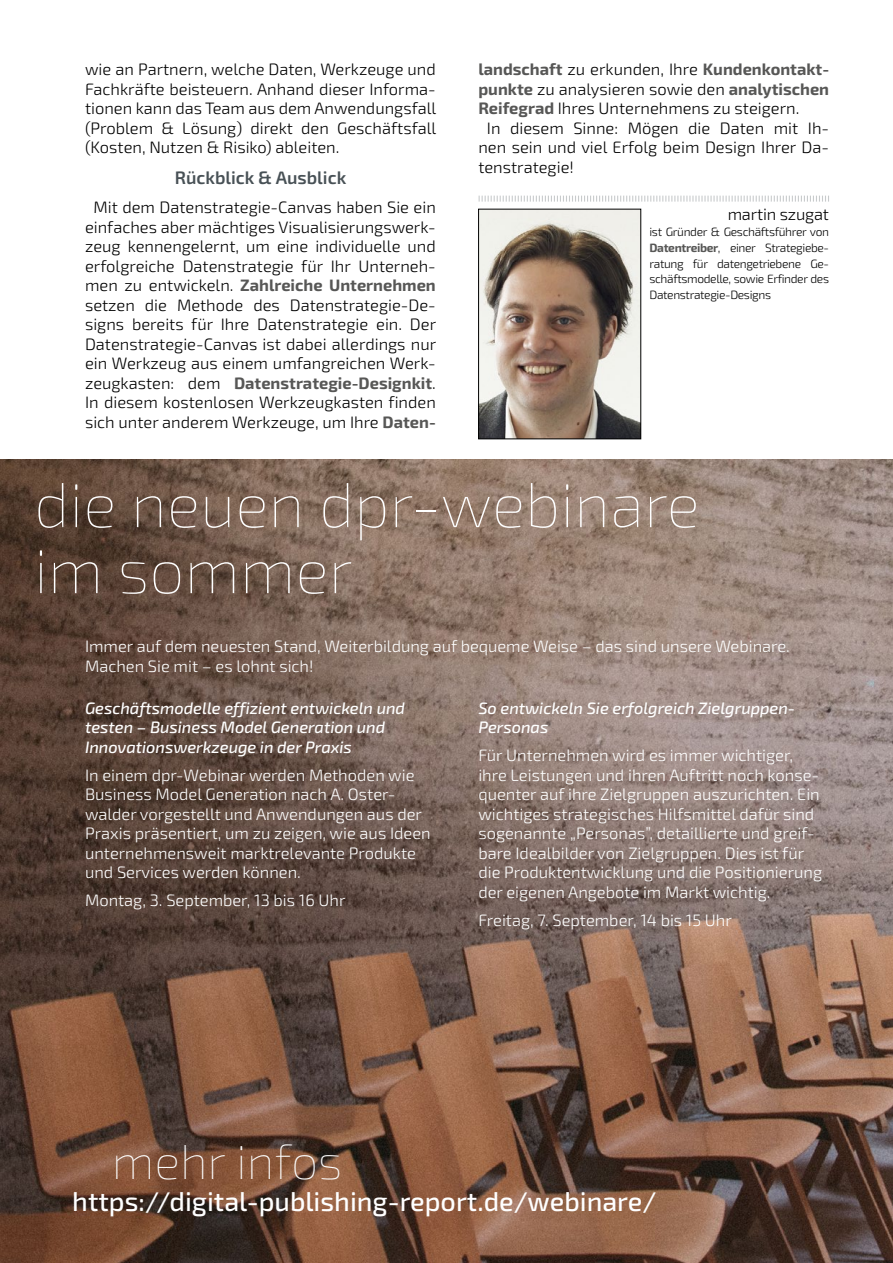
<style>
.page{position:relative;width:893px;height:1263px;background:#fff}
.page>*{position:absolute;margin:0;border:0;box-sizing:border-box;transform-origin:0 0}
.t1{font:100 63px/66px "Exo 2";color:#fff}
.t2{font:100 48.45px "Exo 2";color:#fff}
.t3{font:500 27px "Exo 2";color:#fff}
.t4{font:600 18px "Exo 2";color:#485156}
.t5{font:300 16.5px/19.5px "Exo 2";color:#000;text-align:justify}
.t6{font:300 16.5px/19.5px "Exo 2";color:#fff}
.t7{font:italic 500 16.5px/19.5px "Exo 2";letter-spacing:-.005em;color:#fff}
.t8{font:700 16.5px "Exo 2";color:#575756}
.t9{font:300 12px/15.8px "Exo 2";letter-spacing:-.03em;color:#000;text-align:justify}
.s1{font-weight:300;color:#000}
.s2{font-weight:700;color:#575756}
.s3{font-family:"Myriad Pro";font-weight:400;font-size:55.5px}
</style>
<div class="page">
<svg style="left:479px;top:196px;width:350px;height:6px"></svg>
<img style="left:480px;top:211px;width:159px;height:226px">
<div style="left:478px;top:209px;width:163px;height:230px;border:1px solid #000"></div>
<img style="left:0;top:459px;width:893px;height:804px">
<p class="t8" style="left:478px;top:60px;width:352px">landschaft <span class="s1">zu erkunden, Ihre</span> Kundenkontakt-</p>
<p class="t5" style="left:478px;top:80px;width:352px"><span class="s2">punkte</span> zu analysieren sowie den <span class="s2">analytischen</span></p>
<p class="t5" style="left:478px;top:99px;width:322px"><span class="s2">Reifegrad</span> Ihres Unternehmens zu steigern.</p>
<p class="t5" style="left:487px;top:119px;width:344px">In diesem Sinne: Mögen die Daten mit Ih-</p>
<p class="t5" style="left:478px;top:138px;width:352px">nen sein und viel Erfolg beim Design Ihrer Da-</p>
<p class="t5" style="left:478px;top:158px;width:97px">tenstrategie!</p>
<p class="t5" style="left:85px;top:60px;width:353px">wie an Partnern, welche Daten, Werkzeuge und Fachkräfte beisteuern. Anhand dieser Informa&shy;tionen kann das Team aus dem Anwendungsfall (Problem &amp; Lösung) direkt den Geschäftsfall (Kosten, Nutzen &amp; Risiko) ableiten.</p>
<p class="t4" style="left:175px;top:167px;width:173px">Rückblick &amp; Ausblick</p>
<p class="t5" style="left:85px;top:198px;width:353px;text-align:center">Mit dem Datenstrategie-Canvas haben Sie ein einfaches aber mächtiges Visualisierungswerk&shy;zeug kennengelernt, um eine individuelle und erfolgreiche Datenstrategie für Ihr Unterneh&shy;men zu entwickeln. <span class="s2">Zahlreiche Unternehmen </span>setzen die Methode des Datenstrategie-De&shy;signs bereits für Ihre Datenstrategie ein. Der Datenstrategie-Canvas ist dabei allerdings nur ein Werkzeug aus einem umfangreichen Werk&shy;zeugkasten: dem <span class="s2">Datenstrategie-Designkit</span>.<br>In diesem kostenlosen Werkzeugkasten finden sich unter anderem Werkzeuge, um Ihre <span class="s2">Daten-</span></p>
<p class="t5" style="left:728px;top:205px;width:103px">martin szugat</p>
<p class="t9" style="left:649px;top:224px;width:181px">ist Gründer &amp; Geschäftsführer von <span class="s2">Datentreiber</span>, einer Strategiebe&shy;ratung für datengetriebene Ge&shy;schäftsmodelle, sowie Erfinder des Datenstrategie-Designs</p>
<h1 class="t1" style="left:34px;top:473px;width:667px">die neuen dpr-webinare im sommer</h1>
<p class="t6" style="left:85px;top:637px;width:706px">Immer auf dem neuesten Stand, Weiterbildung auf bequeme Weise – das sind unsere Webinare.<br>Machen Sie mit – es lohnt sich!</p>
<p class="t7" style="left:85px;top:699px;width:321px">Geschäftsmodelle effizient entwickeln und testen – Business Model Generation und<br>Innovationswerkzeuge in der Praxis</p>
<p class="t6" style="left:85px;top:766px;width:347px">In einem dpr-Webinar werden Methoden wie Business Model Generation nach A. Oster&shy;walder vorgestellt und Anwendungen aus der Praxis präsentiert, um zu zeigen, wie aus Ideen unternehmensweit marktrelevante Produkte und Services werden können.</p>
<p class="t6" style="left:85px;top:891px;width:262px">Montag, 3. September, 13 bis 16 Uhr</p>
<p class="t7" style="left:478px;top:699px;width:318px">So entwickeln Sie erfolgreich Zielgruppen-<br>Personas</p>
<p class="t6" style="left:478px;top:746px;width:345px">Für Unternehmen wird es immer wichtiger, ihre Leistungen und ihren Auftritt noch konse&shy;quenter auf ihre Zielgruppen auszurichten. Ein wichtiges strategisches Hilfsmittel dafür sind sogenannte „Personas”, detaillierte und greif&shy;bare Idealbilder von Zielgruppen. Dies ist für die Produktentwicklung und die Positionierung der eigenen Angebote im Markt wichtig.</p>
<p class="t6" style="left:478px;top:911px;width:255px">Freitag, 7. September, 14 bis 15 Uhr</p>
<h2 class="t2" style="left:72px;top:1134px;width:272px"><span class="s3">✖</span> mehr infos</h2>
<h3 class="t3" style="left:72px;top:1186px;width:586px">https://digital-publishing-report.de/webinare/</h3>
</div>
